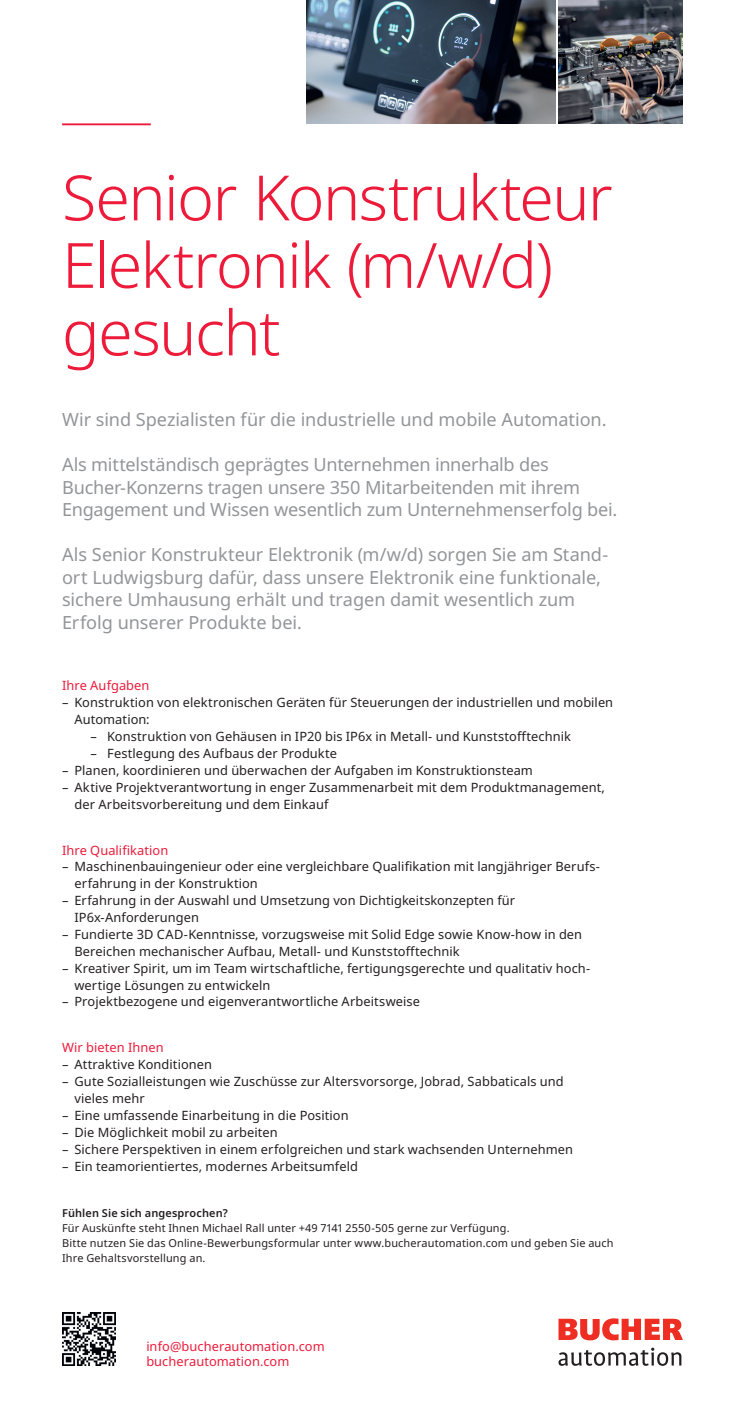
<style>
.page{position:relative;width:745px;height:1428px;background:#fff}
.page>*{position:absolute;margin:0;border:0;box-sizing:border-box;transform-origin:0 0}
.t1{font:300 62.5px/67.5px "Noto Sans";letter-spacing:-.025em;color:#ed1a3a}
.t2{font:18.12px/22.5px "Noto Sans";letter-spacing:-.01em;color:#939598}
.t3{font:12.75px/16.9px "Noto Sans";letter-spacing:.005em;color:#231f20}
.t4{font:12.75px/15px "Noto Sans";letter-spacing:.005em;color:#ed1a3a}
.t5{font:11px/15px "Noto Sans";letter-spacing:.01em;color:#231f20}
.t6{font:600 11px "Noto Sans";letter-spacing:.01em;color:#231f20}
</style>
<div class="page">
<img style="left:62px;top:1312px;width:53px;height:53px">
<svg style="left:558px;top:1318px;width:124px;height:22px"></svg>
<svg style="left:558px;top:1348px;width:123px;height:18px"></svg>
<img style="left:306px;top:0;width:249px;height:123px">
<img style="left:558px;top:0;width:124px;height:123px">
<hr style="left:62px;top:123px;width:89px;height:2px;background:#ed1a3a">
<h1 class="t1" style="left:62px;top:165px;width:551px">Senior Konstrukteur<br>Elektronik (m/w/d) gesucht</h1>
<h2 class="t2" style="left:62px;top:409px;width:545px">Wir sind Spezialisten für die industrielle und mobile Automation.</h2>
<h2 class="t2" style="left:62px;top:454px;width:556px">Als mittelständisch geprägtes Unternehmen innerhalb des<br>Bucher-Konzerns tragen unsere 350 Mitarbeitenden mit ihrem<br>Engagement und Wissen wesentlich zum Unternehmenserfolg bei.</h2>
<h2 class="t2" style="left:62px;top:544px;width:546px">Als Senior Konstrukteur Elektronik (m/w/d) sorgen Sie am Stand&shy;ort Ludwigsburg dafür, dass unsere Elektronik eine funktionale, sichere Umhausung erhält und tragen damit wesentlich zum Erfolg unserer Produkte bei.</h2>
<p class="t4" style="left:62px;top:679px;width:89px">Ihre Aufgaben</p>
<p class="t3" style="left:74px;top:695px;width:540px;text-indent:-12px">– Konstruktion von elektronischen Geräten für Steuerungen der industriellen und mobilen<br>Automation:</p>
<p class="t3" style="left:90px;top:728px;width:481px">– Konstruktion von Gehäusen in IP20 bis IP6x in Metall- und Kunststofftechnik</p>
<p class="t3" style="left:90px;top:745px;width:248px">– Festlegung des Aufbaus der Produkte</p>
<p class="t3" style="left:62px;top:762px;width:472px">– Planen, koordinieren und überwachen der Aufgaben im Konstruktionsteam</p>
<p class="t3" style="left:74px;top:779px;width:531px;text-indent:-12px">– Aktive Projektverantwortung in enger Zusammenarbeit mit dem Produktmanagement, der Arbeitsvorbereitung und dem Einkauf</p>
<p class="t4" style="left:62px;top:843px;width:108px">Ihre Qualifikation</p>
<p class="t3" style="left:74px;top:859px;width:525px;text-indent:-12px">– Maschinenbauingenieur oder eine vergleichbare Qualifikation mit langjähriger Berufs&shy;erfahrung in der Konstruktion</p>
<p class="t3" style="left:74px;top:892px;width:442px;text-indent:-12px">– Erfahrung in der Auswahl und Umsetzung von Dichtigkeitskonzepten für<br>IP6x-Anforderungen</p>
<p class="t3" style="left:74px;top:926px;width:509px;text-indent:-12px">– Fundierte 3D CAD-Kenntnisse, vorzugsweise mit Solid Edge sowie Know-how in den<br>Bereichen mechanischer Aufbau, Metall- und Kunststofftechnik</p>
<p class="t3" style="left:74px;top:960px;width:516px;text-indent:-12px">– Kreativer Spirit, um im Team wirtschaftliche, fertigungsgerechte und qualitativ hoch&shy;wertige Lösungen zu entwickeln</p>
<p class="t3" style="left:62px;top:994px;width:359px">– Projektbezogene und eigenverantwortliche Arbeitsweise</p>
<p class="t4" style="left:62px;top:1041px;width:103px">Wir bieten Ihnen</p>
<p class="t3" style="left:62px;top:1057px;width:151px">– Attraktive Konditionen</p>
<p class="t3" style="left:74px;top:1073px;width:490px;text-indent:-12px">– Gute Sozialleistungen wie Zuschüsse zur Altersvorsorge, Jobrad, Sabbaticals und vieles mehr</p>
<p class="t3" style="left:62px;top:1107px;width:288px">– Eine umfassende Einarbeitung in die Position</p>
<p class="t3" style="left:62px;top:1124px;width:217px">– Die Möglichkeit mobil zu arbeiten</p>
<p class="t3" style="left:62px;top:1141px;width:512px">– Sichere Perspektiven in einem erfolgreichen und stark wachsenden Unternehmen</p>
<p class="t3" style="left:62px;top:1158px;width:297px">– Ein teamorientiertes, modernes Arbeitsumfeld</p>
<p class="t6" style="left:62px;top:1205px;width:167px">Fühlen Sie sich angesprochen?</p>
<p class="t5" style="left:62px;top:1220px;width:552px">Für Auskünfte steht Ihnen Michael Rall unter +49 7141 2550-505 gerne zur Verfügung.<br>Bitte nutzen Sie das Online-Bewerbungsformular unter www.bucherautomation.com und geben Sie auch<br>Ihre Gehaltsvorstellung an.</p>
<p class="t4" style="left:146px;top:1339px;width:180px">info@bucherautomation.com bucherautomation.com</p>
</div>
